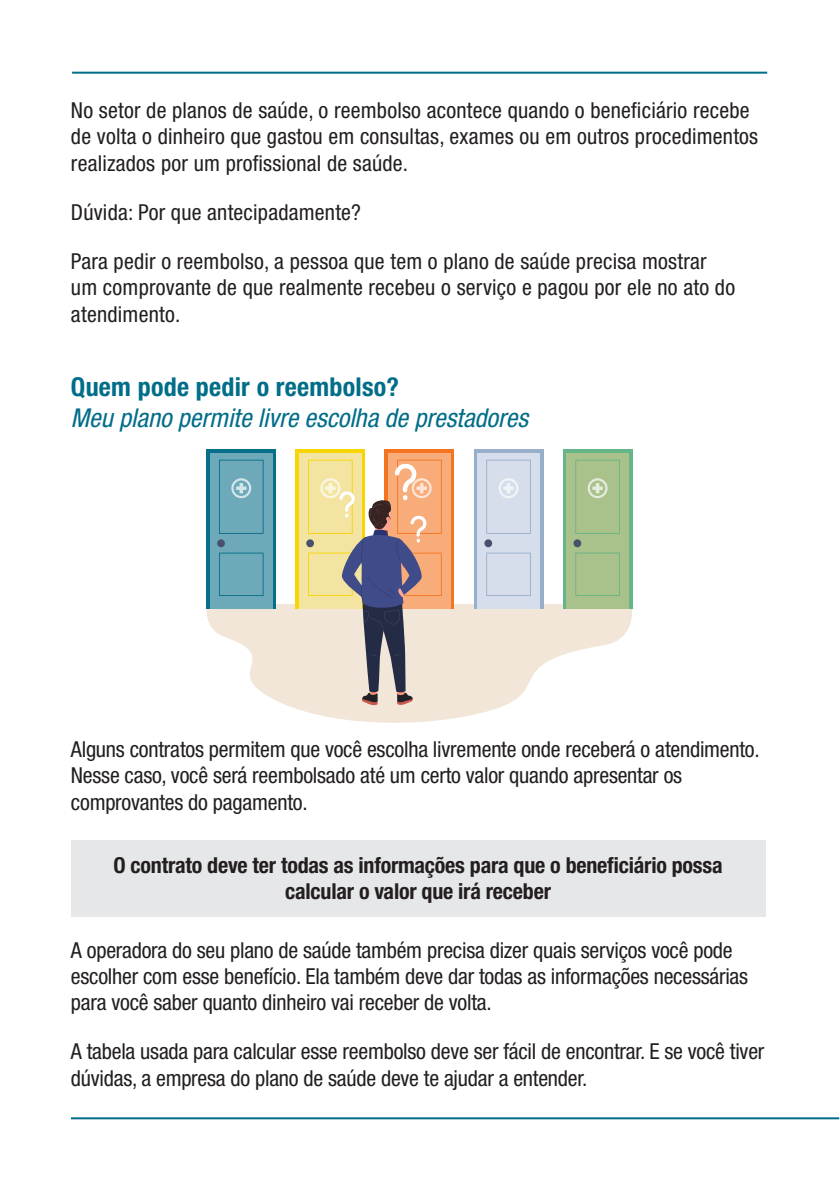
<style>
.page{position:relative;width:840px;height:1191px;background:#fff}
.page>*{position:absolute;margin:0;border:0;box-sizing:border-box;transform-origin:0 0}
.titulo_divisão_numeros{font:italic condensed 26px "Helvetica Neue LT Std";color:#006d89}
._01-titulo_perguntas{font:700 condensed 26px "Helvetica Neue LT Std";letter-spacing:.01em;color:#006d89}
._02-texto{font:condensed 22px/26.4px "Helvetica Neue LT Std";letter-spacing:-.01em;color:#231f20}
._02-texto-2{font:condensed 22px/26.4px "Helvetica Neue LT Std";letter-spacing:.01em;color:#231f20}
._02-texto-3{font:700 condensed 22px/26.4px "Helvetica Neue LT Std";letter-spacing:-.01em;color:#231f20;text-align:center}
</style>
<div class="page">
<hr style="left:72px;top:72px;width:694px;height:2px;background:#006d89">
<hr style="left:71px;top:1117px;width:767px;height:2px;background:#006d89">
<div style="left:71px;top:840px;width:693px;height:76px;background:#e6e7e9"></div>
<div style="left:206px;top:604px;width:426px;height:5px;background:#f2e6d8"></div>
<svg style="left:206px;top:609px;width:426px;height:114px;fill:#f2e6d8"></svg>
<div style="left:206px;top:449px;width:70px;height:160px;background:#086f8a"></div>
<div style="left:210px;top:453px;width:62px;height:156px;background:#6da9b8"></div>
<svg style="left:219px;top:552px;width:44px;height:44px"></svg>
<div style="left:217px;top:539px;width:8px;height:8px;background:#48516b;border-radius:50%"></div>
<div style="left:295px;top:449px;width:70px;height:160px;background:#f9d503"></div>
<div style="left:299px;top:453px;width:62px;height:156px;background:#f4e4a2"></div>
<svg style="left:384px;top:449px;width:70px;height:160px"></svg>
<div style="left:388px;top:453px;width:62px;height:156px;background:#f8ac7a"></div>
<div style="left:473px;top:449px;width:70px;height:160px;background:#98afcc"></div>
<div style="left:477px;top:453px;width:62px;height:156px;background:#d5deea"></div>
<svg style="left:486px;top:552px;width:44px;height:44px"></svg>
<div style="left:484px;top:539px;width:8px;height:8px;background:#48516b;border-radius:50%"></div>
<div style="left:562px;top:449px;width:70px;height:160px;background:#66b588"></div>
<div style="left:566px;top:453px;width:62px;height:156px;background:#a9c18b"></div>
<svg style="left:575px;top:552px;width:44px;height:44px"></svg>
<div style="left:573px;top:539px;width:8px;height:8px;background:#48516b;border-radius:50%"></div>
<svg style="left:219px;top:460px;width:44px;height:74px"></svg>
<svg style="left:308px;top:460px;width:133px;height:245px"></svg>
<svg style="left:486px;top:460px;width:44px;height:74px"></svg>
<svg style="left:575px;top:460px;width:44px;height:74px"></svg>
<p class="_02-texto-2" style="left:71px;top:97px;width:688px">No setor de planos de saúde, o reembolso acontece quando o beneficiário recebe de volta o dinheiro que gastou em consultas, exames ou em outros procedimentos realizados por um profissional de saúde.</p>
<p class="_02-texto-2" style="left:71px;top:199px;width:291px">Dúvida: Por que antecipadamente?</p>
<p class="_02-texto-2" style="left:71px;top:248px;width:665px">Para pedir o reembolso, a pessoa que tem o plano de saúde precisa mostrar um comprovante de que realmente recebeu o serviço e pagou por ele no ato do atendimento.</p>
<p class="_01-titulo_perguntas" style="left:71px;top:371px;width:329px">Quem pode pedir o reembolso?</p>
<p class="titulo_divisão_numeros" style="left:71px;top:403px;width:458px">Meu plano permite livre escolha de prestadores</p>
<p class="_02-texto" style="left:71px;top:735px;width:690px">Alguns contratos permitem que você escolha livremente onde receberá o atendimento.<br>Nesse caso, você será reembolsado até um certo valor quando apresentar os comprovantes do pagamento.</p>
<p class="_02-texto-3" style="left:113px;top:851px;width:610px">O contrato deve ter todas as informações para que o beneficiário possa calcular o valor que irá receber</p>
<p class="_02-texto" style="left:71px;top:936px;width:678px">A operadora do seu plano de saúde também precisa dizer quais serviços você pode escolher com esse benefício. Ela também deve dar todas as informações necessárias para você saber quanto dinheiro vai receber de volta.</p>
<p class="_02-texto" style="left:71px;top:1038px;width:694px">A tabela usada para calcular esse reembolso deve ser fácil de encontrar. E se você tiver dúvidas, a empresa do plano de saúde deve te ajudar a entender.</p>
</div>
